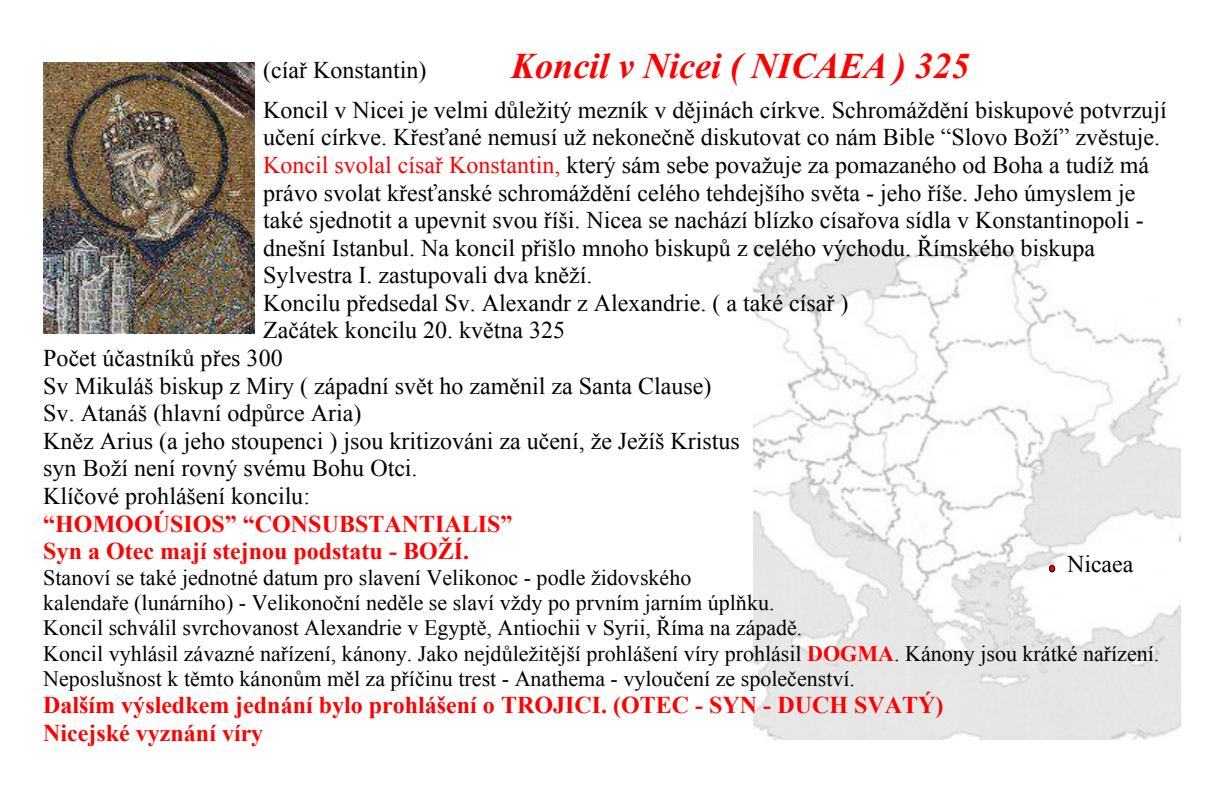
<style>
.page{position:relative;width:1224px;height:792px;background:#fff}
.page>*{position:absolute;margin:0;border:0;box-sizing:border-box;transform-origin:0 0}
.t1{font:italic 700 36px "Times New Roman";color:#f00}
.t2{font:24px "Times New Roman";color:#000}
.t3{font:700 24px/27.6px "Times New Roman";color:#f00}
.t4{font:22px/25.2px "Times New Roman";color:#000}
.s1{color:#f00}
.s2{font-weight:700;color:#f00}
</style>
<div class="page">
<img style="left:753px;top:246px;width:428px;height:494px">
<img style="left:43px;top:62px;width:211px;height:272px">
<svg style="left:1049px;top:565px;width:6px;height:7px"></svg>
<p class="t2" style="left:263px;top:61px;width:165px">(cíař Konstantin)</p>
<h1 class="t1" style="left:511px;top:54px;width:460px">Koncil v Nicei ( NICAEA ) 325</h1>
<p class="t2" style="left:263px;top:101px;width:905px">Koncil v Nicei je velmi důležitý mezník v dějinách církve. Schromáždění biskupové potvrzují</p>
<p class="t2" style="left:263px;top:129px;width:899px">učení církve. Křesťané nemusí už nekonečně diskutovat co nám Bible “Slovo Boží” zvěstuje.</p>
<p class="t2" style="left:263px;top:156px;width:888px"><span class="s1">Koncil svolal císař Konstantin,</span> který sám sebe považuje za pomazaného od Boha a tudíž má</p>
<p class="t2" style="left:263px;top:184px;width:874px">právo svolat křesťanské schromáždění celého tehdejšího světa - jeho říše. Jeho úmyslem je</p>
<p class="t2" style="left:263px;top:211px;width:882px">také sjednotit a upevnit svou říši. Nicea se nachází blízko císařova sídla v Konstantinopoli -</p>
<p class="t2" style="left:263px;top:239px;width:834px">dnešní Istanbul. Na koncil přišlo mnoho biskupů z celého východu. Římského biskupa</p>
<p class="t2" style="left:263px;top:267px;width:331px">Sylvestra I. zastupovali dva kněží.</p>
<p class="t2" style="left:263px;top:294px;width:587px">Koncilu předsedal Sv. Alexandr z Alexandrie. ( a také císař )</p>
<p class="t2" style="left:263px;top:322px;width:304px">Začátek koncilu 20. května 325</p>
<p class="t2" style="left:43px;top:349px;width:241px">Počet účastníků přes 300</p>
<p class="t2" style="left:43px;top:377px;width:670px">Sv Mikuláš biskup z Miry ( západní svět ho zaměnil za Santa Clause)</p>
<p class="t2" style="left:43px;top:405px;width:320px">Sv. Atanáš (hlavní odpůrce Aria)</p>
<p class="t2" style="left:43px;top:432px;width:698px">Kněz Arius (a jeho stoupenci ) jsou kritizováni za učení, že Ježíš Kristus</p>
<p class="t2" style="left:43px;top:460px;width:376px">syn Boží není rovný svému Bohu Otci.</p>
<p class="t2" style="left:43px;top:487px;width:268px">Klíčové prohlášení koncilu:</p>
<p class="t3" style="left:43px;top:512px;width:471px">“HOMOOÚSIOS” “CONSUBSTANTIALIS”<br>Syn a Otec mají stejnou podstatu - BOŽÍ.</p>
<p class="t4" style="left:43px;top:567px;width:1118px">Stanoví se také jednotné datum pro slavení Velikonoc - podle židovského<br>kalendaře (lunárního) - Velikonoční neděle se slaví vždy po prvním jarním úplňku.<br>Koncil schválil svrchovanost Alexandrie v Egyptě, Antiochii v Syrii, Říma na západě.<br>Koncil vyhlásil závazné nařízení, kánony. Jako nejdůležitější prohlášení víry prohlásil <span class="s2">DOGMA</span>. Kánony jsou krátké nařízení.<br>Neposlušnost k těmto kánonům měl za příčinu trest - Anathema - vyloučení ze společenství.</p>
<p class="t3" style="left:43px;top:694px;width:902px">Dalším výsledkem jednání bylo prohlášení o TROJICI. (OTEC - SYN - DUCH SVATÝ)<br>Nicejské vyznání víry</p>
<p class="t2" style="left:1067px;top:556px;width:68px">Nicaea</p>
</div>
